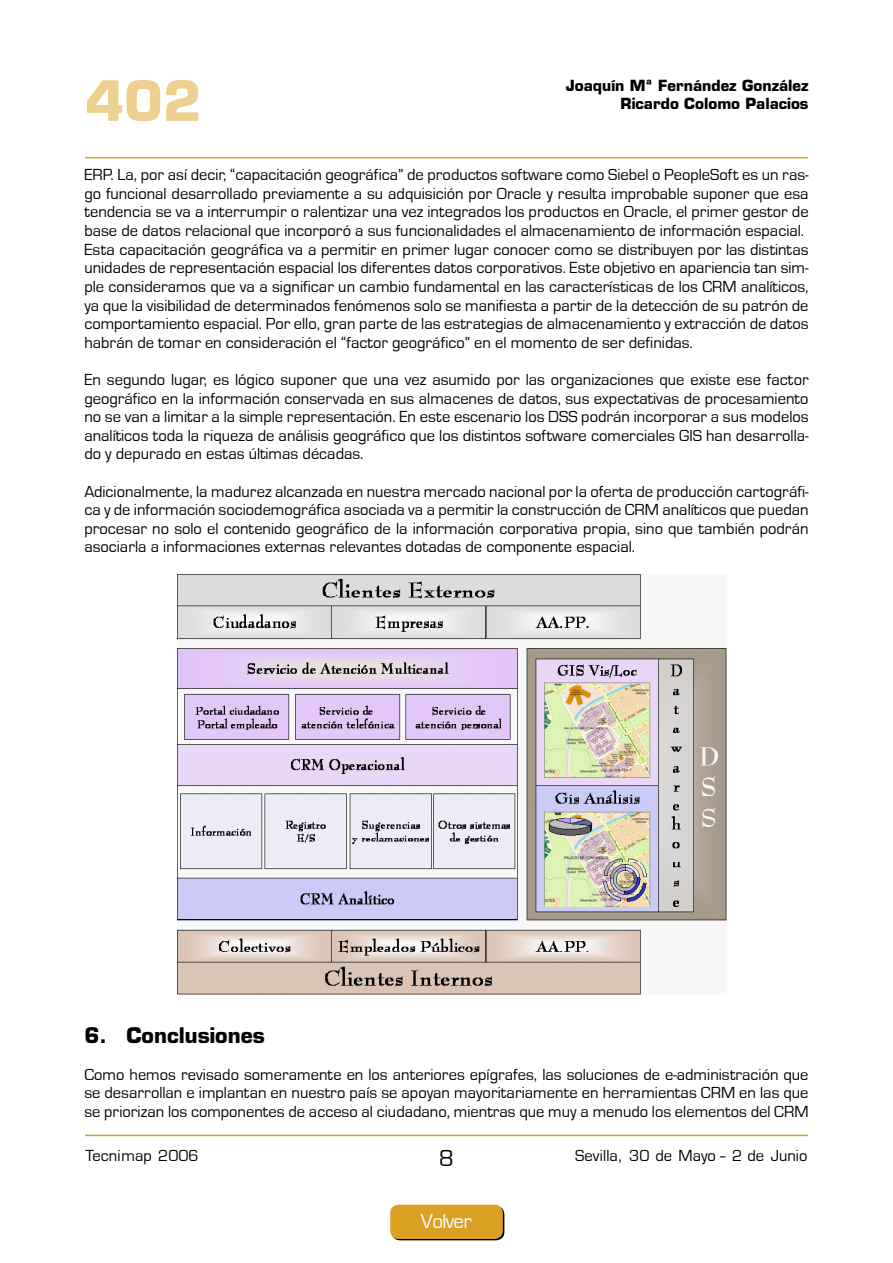
<style>
.page{position:relative;width:893px;height:1263px;background:#fff}
.page>*{position:absolute;margin:0;border:0;box-sizing:border-box;transform-origin:0 0}
.t1{font:700 54px "Eurostile";color:#edcf90}
.t2{font:24px "Eurostile";color:#000}
.t3{font:700 21px "Eurostile";color:#000}
.t4{font:21px "Eurostile";letter-spacing:-.03em;color:#fff}
.t5{font:16.5px/18.6px "Eurostile T";color:#000;text-align:justify}
.t6{font:16.5px "Eurostile";color:#000}
.t7{font:700 15px/18px "Eurostile";color:#000;text-align:right}
</style>
<div class="page">
<hr style="left:85px;top:1135px;width:723px;height:1px;background:#db9f22">
<div style="left:390px;top:1205px;width:114px;height:35px;background:#db9f22"></div>
<hr style="left:85px;top:157px;width:723px;height:1px;background:#db9f22">
<img style="left:177px;top:574px;width:549px;height:421px">
<h1 class="t1" style="left:85px;top:68px;width:118px">402</h1>
<p class="t7" style="left:566px;top:77px;width:244px">Joaquín Mª Fernández González<br>Ricardo Colomo Palacios</p>
<p class="t5" style="left:84px;top:166px;width:726px;text-align:left">ERP. La, por así decir, “capacitación geográfica” de productos software como Siebel o PeopleSoft es un ras&shy;go funcional desarrollado previamente a su adquisición por Oracle y resulta improbable suponer que esa tendencia se va a interrumpir o ralentizar una vez integrados los productos en Oracle, el primer gestor de base de datos relacional que incorporó a sus funcionalidades el almacenamiento de información espacial.<br>Esta capacitación geográfica va a permitir en primer lugar conocer como se distribuyen por las distintas unidades de representación espacial los diferentes datos corporativos. Este objetivo en apariencia tan sim&shy;ple consideramos que va a significar un cambio fundamental en las características de los CRM analíticos, ya que la visibilidad de determinados fenómenos solo se manifiesta a partir de la detección de su patrón de comportamiento espacial. Por ello, gran parte de las estrategias de almacenamiento y extracción de datos habrán de tomar en consideración el “factor geográfico” en el momento de ser definidas.</p>
<p class="t5" style="left:84px;top:370px;width:726px">En segundo lugar, es lógico suponer que una vez asumido por las organizaciones que existe ese factor geográfico en la información conservada en sus almacenes de datos, sus expectativas de procesamiento no se van a limitar a la simple representación. En este escenario los DSS podrán incorporar a sus modelos analíticos toda la riqueza de análisis geográfico que los distintos software comerciales GIS han desarrolla&shy;do y depurado en estas últimas décadas.</p>
<p class="t5" style="left:84px;top:482px;width:726px">Adicionalmente, la madurez alcanzada en nuestra mercado nacional por la oferta de producción cartográfi&shy;ca y de información sociodemográfica asociada va a permitir la construcción de CRM analíticos que puedan procesar no solo el contenido geográfico de la información corporativa propia, sino que también podrán asociarla a informaciones externas relevantes dotadas de componente espacial.</p>
<p class="t3" style="left:84px;top:1022px;width:182px">6. Conclusiones</p>
<p class="t5" style="left:84px;top:1065px;width:726px">Como hemos revisado someramente en los anteriores epígrafes, las soluciones de e-administración que se desarrollan e implantan en nuestro país se apoyan mayoritariamente en herramientas CRM en las que se priorizan los componentes de acceso al ciudadano, mientras que muy a menudo los elementos del CRM</p>
<p class="t6" style="left:85px;top:1146px;width:115px">Tecnimap 2006</p>
<h2 class="t2" style="left:439px;top:1145px;width:16px">8</h2>
<p class="t5" style="left:575px;top:1146px;width:234px">Sevilla, 30 de Mayo - 2 de Junio</p>
<p class="t4" style="left:421px;top:1210px;width:52px">Volver</p>
</div>
